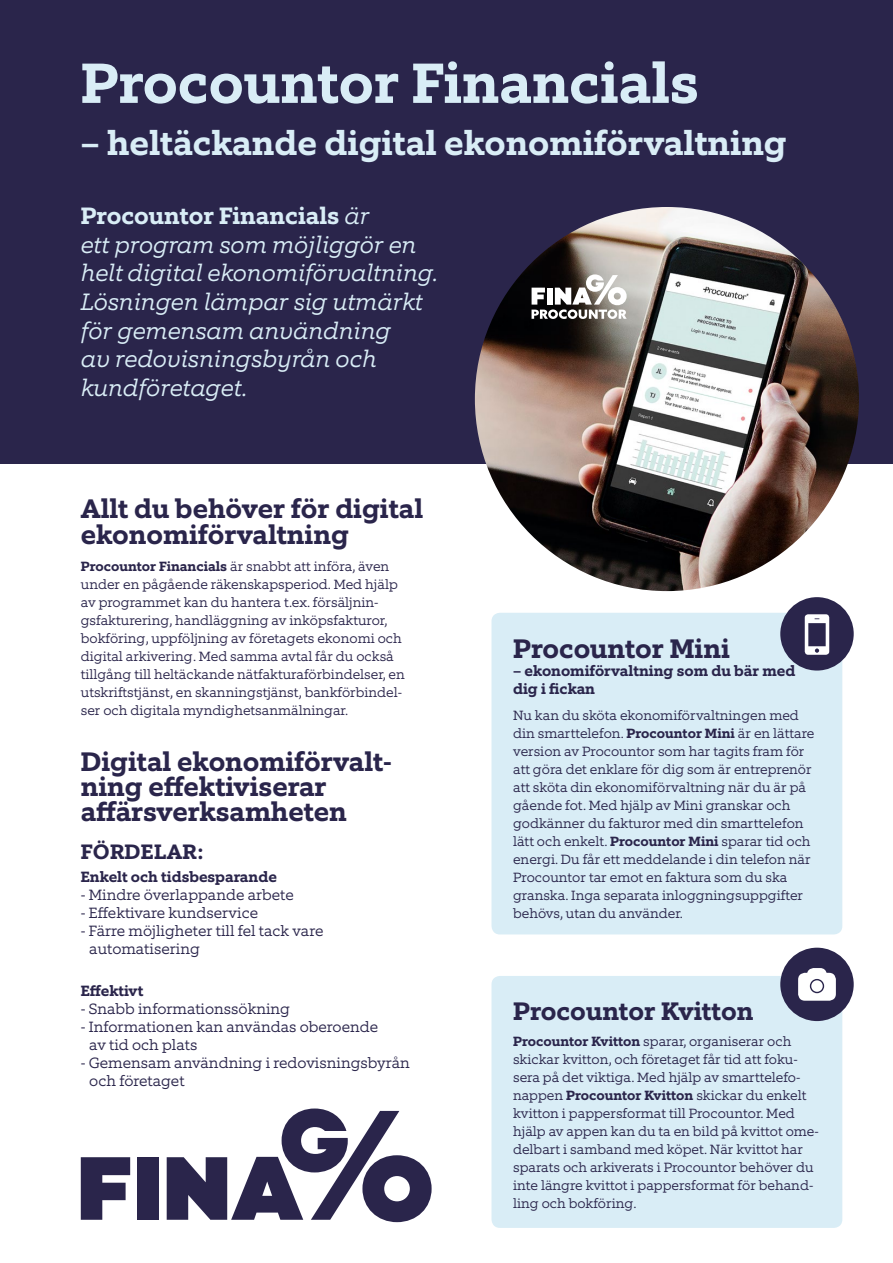
<style>
.page{position:relative;width:893px;height:1263px;background:#fff}
.page>*{position:absolute;margin:0;border:0;box-sizing:border-box;transform-origin:0 0}
.t1{font:700 57px "Equip Slab";color:#d9edf6}
.t2{font:700 34.5px "Equip Slab";color:#d9edf6}
.t3{font:700 27px/25.5px "Equip Slab";color:#2a254b}
.t4{font:700 25.5px "Equip Slab";color:#2a254b}
.t5{font:italic 300 23.85px/28.7px "Equip Slab";color:#d9edf6}
.t6{font:700 21px "Equip Slab";letter-spacing:.01em;color:#2a254b}
.t7{font:300 15px/18px "Equip Slab";color:#2a254b}
.t8{font:700 15px/18px "Equip Slab";color:#2a254b}
.t9{font:300 13.5px/18px "Equip Slab";color:#2a254b}
.s1{font-weight:700;font-style:normal}
.s2{font-weight:700}
</style>
<div class="page">
<div style="left:0;top:0;width:893px;height:463px;background:#2a254b"></div>
<img style="left:475px;top:207px;width:384px;height:384px;border-radius:192px">
<div style="left:491px;top:613px;width:351px;height:321px;background:#d9edf6;border-radius:9px"></div>
<div style="left:491px;top:976px;width:351px;height:252px;background:#d9edf6;border-radius:9px"></div>
<svg style="left:81px;top:1157px;width:49px;height:63px"></svg>
<div style="left:137px;top:1157px;width:21px;height:63px;background:#2a254b"></div>
<svg style="left:167px;top:1108px;width:265px;height:114px"></svg>
<svg style="left:531px;top:274px;width:96px;height:45px;background:#93908e"></svg>
<div style="left:780px;top:597px;width:74px;height:73px;background:#2a254b;border-radius:50%"></div>
<svg style="left:805px;top:614px;width:24px;height:41px"></svg>
<div style="left:780px;top:948px;width:74px;height:73px;background:#2a254b;border-radius:50%"></div>
<svg style="left:798px;top:968px;width:38px;height:33px"></svg>
<h1 class="t1" style="left:81px;top:47px;width:620px">Procountor Financials</h1>
<h2 class="t2" style="left:81px;top:121px;width:707px">– heltäckande digital ekonomiförvaltning</h2>
<h3 class="t5" style="left:81px;top:202px;width:359px"><span class="s1">Procountor Financials</span> är<br>ett program som möjliggör en helt digital ekonomiförvaltning.<br>Lösningen lämpar sig utmärkt för gemensam användning<br>av redovisningsbyrån och kundföretaget.</h3>
<h3 class="t3" style="left:81px;top:496px;width:344px">Allt du behöver för digital ekonomiförvaltning</h3>
<p class="t9" style="left:81px;top:557px;width:325px"><span class="s2">Procountor Financials</span> är snabbt att införa, även under en pågående räkenskapsperiod. Med hjälp av programmet kan du hantera t.ex. försäljnin&shy;gsfakturering, handläggning av inköpsfakturor, bokföring, uppföljning av företagets ekonomi och digital arkivering. Med samma avtal får du också tillgång till heltäckande nätfakturaförbindelser, en utskriftstjänst, en skanningstjänst, bankförbindel&shy;ser och digitala myndighetsanmälningar.</p>
<h3 class="t3" style="left:81px;top:749px;width:313px">Digital ekonomiförvalt&shy;ning effektiviserar affärsverksamheten</h3>
<h3 class="t6" style="left:81px;top:838px;width:123px">FÖRDELAR:</h3>
<p class="t8" style="left:81px;top:867px;width:198px">Enkelt och tidsbesparande</p>
<p class="t7" style="left:81px;top:885px;width:214px">- Mindre överlappande arbete</p>
<p class="t7" style="left:81px;top:903px;width:179px">- Effektivare kundservice</p>
<p class="t7" style="left:89px;top:921px;width:236px;text-indent:-9px">- Färre möjligheter till fel tack vare automatisering</p>
<p class="t8" style="left:81px;top:981px;width:64px">Effektivt</p>
<p class="t7" style="left:81px;top:999px;width:211px">- Snabb informationssökning</p>
<p class="t7" style="left:89px;top:1017px;width:290px;text-indent:-9px">- Informationen kan användas oberoende av tid och plats</p>
<p class="t7" style="left:89px;top:1053px;width:322px;text-indent:-9px">- Gemensam användning i redovisningsbyrån och företaget</p>
<h3 class="t3" style="left:513px;top:636px;width:218px">Procountor Mini</h3>
<p class="t8" style="left:513px;top:662px;width:284px">– ekonomiförvaltning som du bär med dig i fickan</p>
<p class="t9" style="left:513px;top:706px;width:303px">Nu kan du sköta ekonomiförvaltningen med din smarttelefon. <span class="s2">Procountor Mini</span> är en lättare version av Procountor som har tagits fram för att göra det enklare för dig som är entreprenör att sköta din ekonomiförvaltning när du är på gående fot. Med hjälp av Mini granskar och godkänner du fakturor med din smarttelefon lätt och enkelt. <span class="s2">Procountor Mini</span> sparar tid och energi. Du får ett meddelande i din telefon när Procountor tar emot en faktura som du ska granska. Inga separata inloggningsuppgifter behövs, utan du använder.</p>
<h3 class="t4" style="left:513px;top:995px;width:242px">Procountor Kvitton</h3>
<p class="t9" style="left:513px;top:1032px;width:307px"><span class="s2">Procountor Kvitton</span> sparar, organiserar och skickar kvitton, och företaget får tid att foku&shy;sera på det viktiga. Med hjälp av smarttelefo&shy;nappen <span class="s2">Procountor Kvitton</span> skickar du enkelt kvitton i pappersformat till Procountor. Med hjälp av appen kan du ta en bild på kvittot ome&shy;delbart i samband med köpet. När kvittot har sparats och arkiverats i Procountor behöver du inte längre kvittot i pappersformat för behand&shy;ling och bokföring.</p>
</div>
